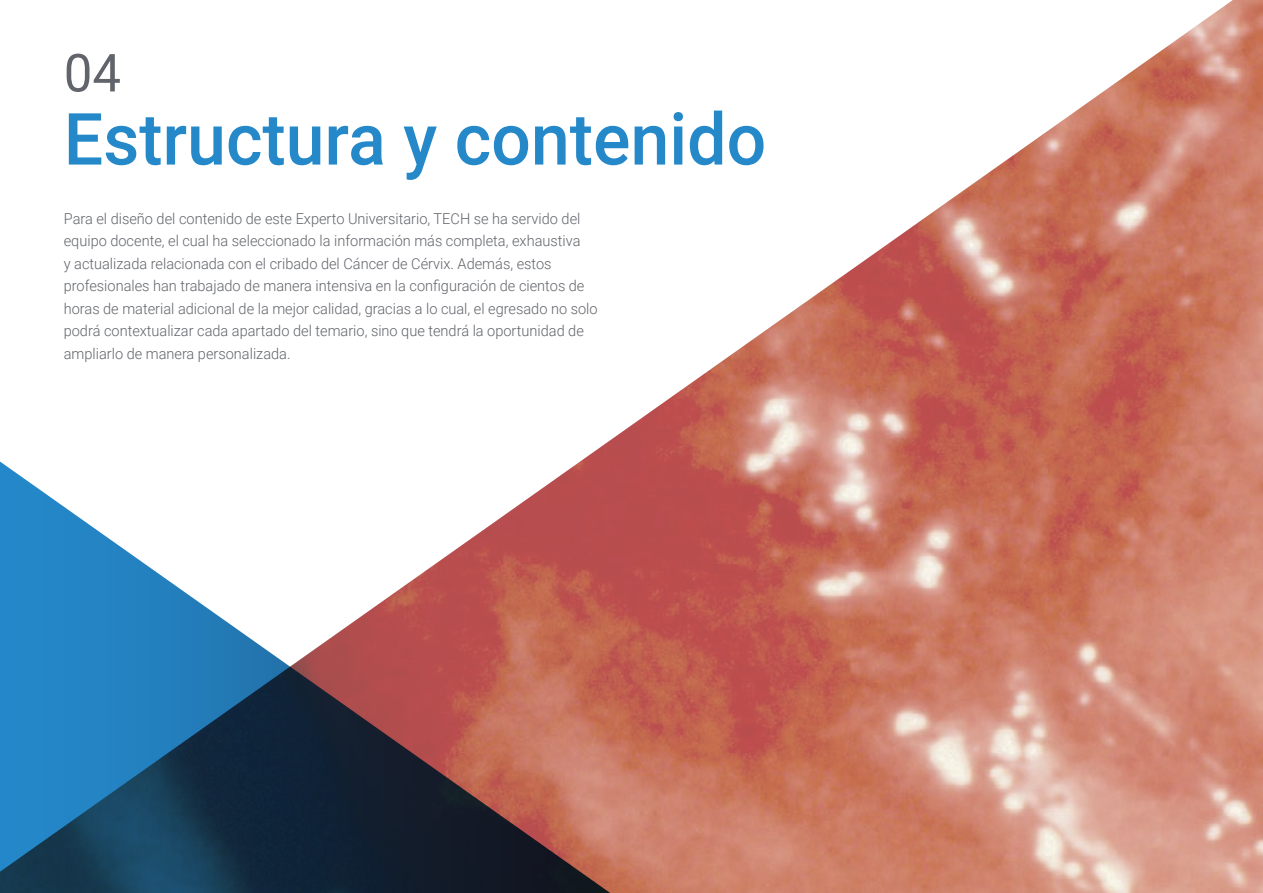
<style>
.page{position:relative;width:1263px;height:893px;background:#fff}
.page>*{position:absolute;margin:0;border:0;box-sizing:border-box;transform-origin:0 0}
.t1{font:500 72px "Roboto";color:#2488c9}
.t2{font:52.5px "Roboto";color:#61646a}
.t3{font:300 15px/22.5px "Roboto";color:#61646a}
</style>
<div class="page">
<img style="left:602px;top:0;width:661px;height:893px">
<svg style="left:0;top:446px;width:640px;height:447px"></svg>
<h2 class="t2" style="left:64px;top:36px;width:59px">04</h2>
<h1 class="t1" style="left:64px;top:89px;width:704px">Estructura y contenido</h1>
<p class="t3" style="left:64px;top:207px;width:535px">Para el diseño del contenido de este Experto Universitario, TECH se ha servido del equipo docente, el cual ha seleccionado la información más completa, exhaustiva<br>y actualizada relacionada con el cribado del Cáncer de Cérvix. Además, estos profesionales han trabajado de manera intensiva en la configuración de cientos de horas de material adicional de la mejor calidad, gracias a lo cual, el egresado no solo podrá contextualizar cada apartado del temario, sino que tendrá la oportunidad de ampliarlo de manera personalizada.</p>
</div>
